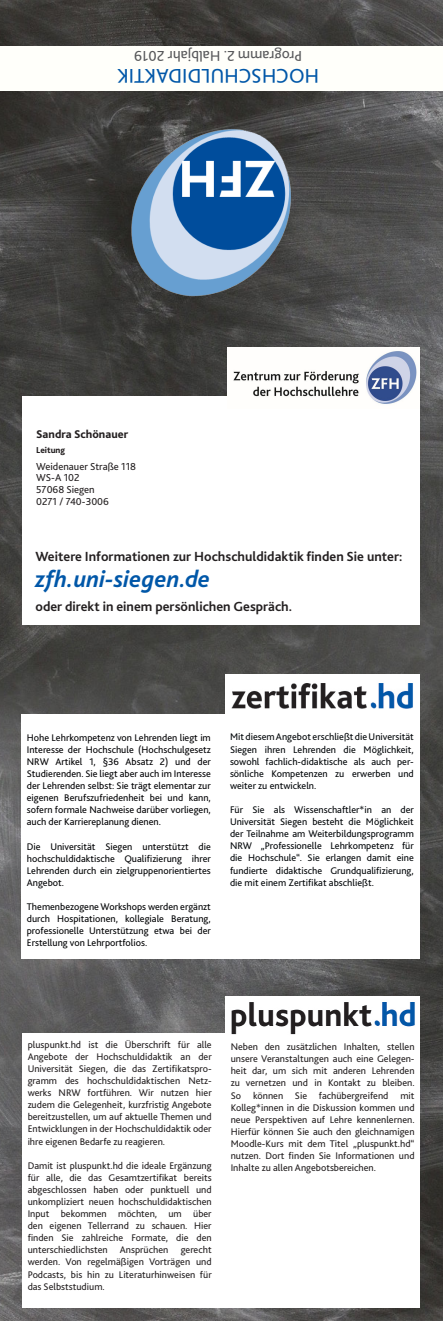
<style>
.page{position:relative;width:443px;height:1321px;background:#fff}
.page>*{position:absolute;margin:0;border:0;box-sizing:border-box;transform-origin:0 0}
.t1{font:italic 700 24.5px "Bliss 2";color:#0157a8}
.t2{font:20.8px "Bliss 2";color:#0157a8}
.t3{font:15px "Bliss 2";color:#57585a}
.t4{font:700 13.9px "Bliss 2";color:#231f20}
.t5{font:800 11.8px "Bliss 2";color:#231f20}
.t6{font:10.6px "Bliss 2";color:#231f20}
.t7{font:10.1px/12.1px "Bliss 2";color:#231f20;text-align:justify}
.t8{font:10.1px/12.1px "Bliss 2";color:#000508;text-align:justify}
.t9{font:10.1px/12.1px "Bliss 2";color:#000003;text-align:justify}
.t10{font:10.1px/12.1px "Bliss 2";color:#000204;text-align:justify}
.t11{font:800 9px "Bliss 2";color:#231f20}
</style>
<div class="page">
<img style="left:0;top:0;width:442px;height:1321px">
<div style="left:21px;top:714px;width:398px;height:245px;background:#fff"></div>
<img style="left:225px;top:674px;width:194px;height:40px">
<div style="left:0;top:46px;width:442px;height:45px;background:#fffffa"></div>
<div style="left:22px;top:396px;width:397px;height:229px;background:#fff"></div>
<div style="left:22px;top:1033px;width:397px;height:274px;background:#fff"></div>
<img style="left:225px;top:997px;width:194px;height:38px">
<img style="left:227px;top:348px;width:192px;height:56px">
<img style="left:82px;top:91px;width:278px;height:238px">
<p class="t3" style="left:302px;top:66px;width:169px;rotate:-180deg">Programm 2. Halbjahr 2019</p>
<p class="t2" style="left:319px;top:89px;width:203px;rotate:-180deg">HOCHSCHULDIDAKTIK</p>
<p class="t5" style="left:36px;top:427px;width:93px">Sandra Schönauer</p>
<p class="t11" style="left:36px;top:444px;width:30px">Leitung</p>
<p class="t6" style="left:36px;top:459px;width:101px">Weidenauer Straße 118</p>
<p class="t6" style="left:36px;top:471px;width:45px">WS-A 102</p>
<p class="t6" style="left:36px;top:483px;width:60px">57068 Siegen</p>
<p class="t6" style="left:36px;top:495px;width:74px">0271 / 740-3006</p>
<p class="t4" style="left:35px;top:547px;width:368px">Weitere Informationen zur Hochschuldidaktik finden Sie unter:</p>
<p class="t1" style="left:35px;top:564px;width:176px">zfh.uni-siegen.de</p>
<p class="t4" style="left:35px;top:598px;width:258px">oder direkt in einem persönlichen Gespräch.</p>
<p class="t9" style="left:27px;top:731px;width:185px">Hohe Lehrkompetenz von Lehrenden liegt im Interesse der Hochschule (Hochschulgesetz NRW Artikel 1, §36 Absatz 2) und der Studierenden. Sie liegt aber auch im Interesse der Lehrenden selbst: Sie trägt elementar zur eigenen Berufszufriedenheit bei und kann, sofern formale Nachweise darüber vorliegen, auch der Karriereplanung dienen.</p>
<p class="t10" style="left:27px;top:840px;width:185px">Die Universität Siegen unterstützt die hochschuldidaktische Qualifizierung ihrer Lehrenden durch ein zielgruppenorientiertes Angebot.</p>
<p class="t10" style="left:27px;top:900px;width:185px">Themenbezogene Workshops werden ergänzt durch Hospitationen, kollegiale Beratung, professionelle Unterstützung etwa bei der Erstellung von Lehrportfolios.</p>
<p class="t8" style="left:230px;top:731px;width:185px">Mit diesem Angebot erschließt die Universität Siegen ihren Lehrenden die Möglichkeit, sowohl fachlich-didaktische als auch per&shy;sönliche Kompetenzen zu erwerben und weiter zu entwickeln.</p>
<p class="t8" style="left:230px;top:803px;width:185px">Für Sie als Wissenschaftler*in an der Universität Siegen besteht die Möglichkeit der Teilnahme am Weiterbildungsprogramm NRW „Professionelle Lehrkompetenz für die Hochschule“. Sie erlangen damit eine fundierte didaktische Grundqualifizierung, die mit einem Zertifikat abschließt.</p>
<p class="t7" style="left:28px;top:1038px;width:185px">pluspunkt.hd ist die Überschrift für alle Angebote der Hochschuldidaktik an der Universität Siegen, die das Zertifikatspro&shy;gramm des hochschuldidaktischen Netz&shy;werks NRW fortführen. Wir nutzen hier zudem die Gelegenheit, kurzfristig Angebote bereitzustellen, um auf aktuelle Themen und Entwicklungen in der Hochschuldidaktik oder ihre eigenen Bedarfe zu reagieren.</p>
<p class="t7" style="left:28px;top:1159px;width:185px">Damit ist pluspunkt.hd die ideale Ergänzung für alle, die das Gesamtzertifikat bereits abgeschlossen haben oder punktuell und unkompliziert neuen hochschuldidaktischen Input bekommen möchten, um über den eigenen Tellerrand zu schauen. Hier finden Sie zahlreiche Formate, die den unterschiedlichsten Ansprüchen gerecht werden. Von regelmäßigen Vorträgen und Podcasts, bis hin zu Literaturhinweisen für das Selbststudium.</p>
<p class="t7" style="left:230px;top:1040px;width:185px">Neben den zusätzlichen Inhalten, stellen unsere Veranstaltungen auch eine Gelegen&shy;heit dar, um sich mit anderen Lehrenden zu vernetzen und in Kontakt zu bleiben.<br>So können Sie fachübergreifend mit Kolleg*innen in die Diskussion kommen und neue Perspektiven auf Lehre kennenlernen.<br>Hierfür können Sie auch den gleichnamigen Moodle-Kurs mit dem Titel „pluspunkt.hd“ nutzen. Dort finden Sie Informationen und Inhalte zu allen Angebotsbereichen.</p>
</div>
